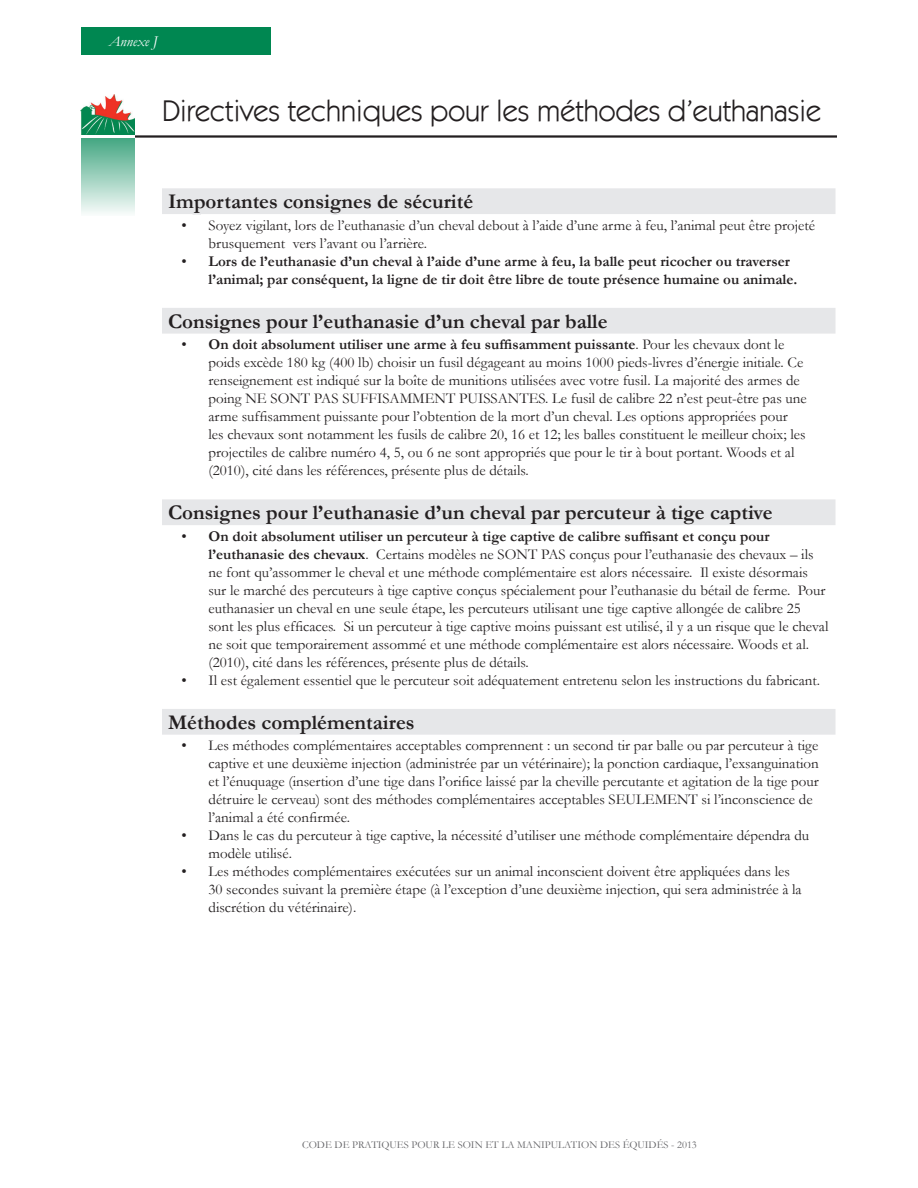
<style>
.page{position:relative;width:918px;height:1188px;background:#fff}
.page>*{position:absolute;margin:0;border:0;box-sizing:border-box;transform-origin:0 0}
.t1{font:30px "Itc Kabel LT";color:#231f20}
.t2{font:700 21px "Garamond";color:#231f20}
.t3{font:15px/18px "Garamond";color:#231f20}
.t4{font:700 15px/18px "Garamond";color:#231f20}
.t5{font:italic 15px "Garamond";color:#fff}
.t6{font:10.5px "Garamond";color:#636366}
.s1{font-weight:400}
.s2{font-weight:700}
</style>
<div class="page">
<hr style="left:135px;top:135px;width:702px;height:3px;background:#231f20">
<div style="left:81px;top:138px;width:54px;height:78px;background:linear-gradient(to bottom,#44a782,#f7fbfa)"></div>
<img style="left:80px;top:95px;width:55px;height:40px">
<div style="left:81px;top:27px;width:190px;height:28px;background:#008751"></div>
<svg style="left:162px;top:188px;width:674px;height:547px"></svg>
<svg style="left:166px;top:135px;width:312px;height:89px"></svg>
<p class="t5" style="left:109px;top:33px;width:51px">Annexe J</p>
<h1 class="t1" style="left:162px;top:94px;width:661px">Directives techniques pour les méthodes d’euthanasie</h1>
<h2 class="t2" style="left:168px;top:189px;width:307px">Importantes consignes de sécurité</h2>
<p class="t3" style="left:208px;top:216px;width:608px;text-indent:-27px">• Soyez vigilant, lors de l’euthanasie d’un cheval debout à l’aide d’une arme à feu, l’animal peut être projeté brusquement vers l’avant ou l’arrière.</p>
<p class="t4" style="left:208px;top:252px;width:590px;text-indent:-27px"><span class="s1">•</span> Lors de l’euthanasie d’un cheval à l’aide d’une arme à feu, la balle peut ricocher ou traverser l’animal; par conséquent, la ligne de tir doit être libre de toute présence humaine ou animale.</p>
<h2 class="t2" style="left:168px;top:308px;width:441px">Consignes pour l’euthanasie d’un cheval par balle</h2>
<p class="t3" style="left:208px;top:336px;width:600px;text-indent:-27px">• <span class="s2">On doit absolument utiliser une arme à feu suffisamment puissante</span>. Pour les chevaux dont le poids excède 180 kg (400 lb) choisir un fusil dégageant au moins 1000 pieds-livres d’énergie initiale. Ce renseignement est indiqué sur la boîte de munitions utilisées avec votre fusil. La majorité des armes de poing NE SONT PAS SUFFISAMMENT PUISSANTES. Le fusil de calibre 22 n’est peut-être pas une arme suffisamment puissante pour l’obtention de la mort d’un cheval. Les options appropriées pour<br>les chevaux sont notamment les fusils de calibre 20, 16 et 12; les balles constituent le meilleur choix; les projectiles de calibre numéro 4, 5, ou 6 ne sont appropriés que pour le tir à bout portant. Woods et al (2010), cité dans les références, présente plus de détails.</p>
<h2 class="t2" style="left:168px;top:500px;width:606px">Consignes pour l’euthanasie d’un cheval par percuteur à tige captive</h2>
<p class="t3" style="left:208px;top:527px;width:622px;text-indent:-27px">• <span class="s2">On doit absolument utiliser un percuteur à tige captive de calibre suffisant et conçu pour l’euthanasie des chevaux</span>. Certains modèles ne SONT PAS conçus pour l’euthanasie des chevaux – ils ne font qu’assommer le cheval et une méthode complémentaire est alors nécessaire. Il existe désormais sur le marché des percuteurs à tige captive conçus spécialement pour l’euthanasie du bétail de ferme. Pour euthanasier un cheval en une seule étape, les percuteurs utilisant une tige captive allongée de calibre 25 sont les plus efficaces. Si un percuteur à tige captive moins puissant est utilisé, il y a un risque que le cheval ne soit que temporairement assommé et une méthode complémentaire est alors nécessaire. Woods et al. (2010), cité dans les références, présente plus de détails.</p>
<p class="t3" style="left:181px;top:671px;width:640px">• Il est également essentiel que le percuteur soit adéquatement entretenu selon les instructions du fabricant.</p>
<h2 class="t2" style="left:168px;top:710px;width:248px">Méthodes complémentaires</h2>
<p class="t3" style="left:208px;top:737px;width:612px;text-indent:-27px">• Les méthodes complémentaires acceptables comprennent : un second tir par balle ou par percuteur à tige captive et une deuxième injection (administrée par un vétérinaire); la ponction cardiaque, l’exsanguination et l’énuquage (insertion d’une tige dans l’orifice laissé par la cheville percutante et agitation de la tige pour détruire le cerveau) sont des méthodes complémentaires acceptables SEULEMENT si l’inconscience de l’animal a été confirmée.</p>
<p class="t3" style="left:208px;top:827px;width:602px;text-indent:-27px">• Dans le cas du percuteur à tige captive, la nécessité d’utiliser une méthode complémentaire dépendra du modèle utilisé.</p>
<p class="t3" style="left:208px;top:863px;width:595px;text-indent:-27px">• Les méthodes complémentaires exécutées sur un animal inconscient doivent être appliquées dans les<br>30 secondes suivant la première étape (à l’exception d’une deuxième injection, qui sera administrée à la discrétion du vétérinaire).</p>
<p class="t6" style="left:302px;top:1138px;width:396px">CODE DE PRATIQUES POUR LE SOIN ET LA MANIPULATION DES ÉQUIDÉS - 2013</p>
</div>
